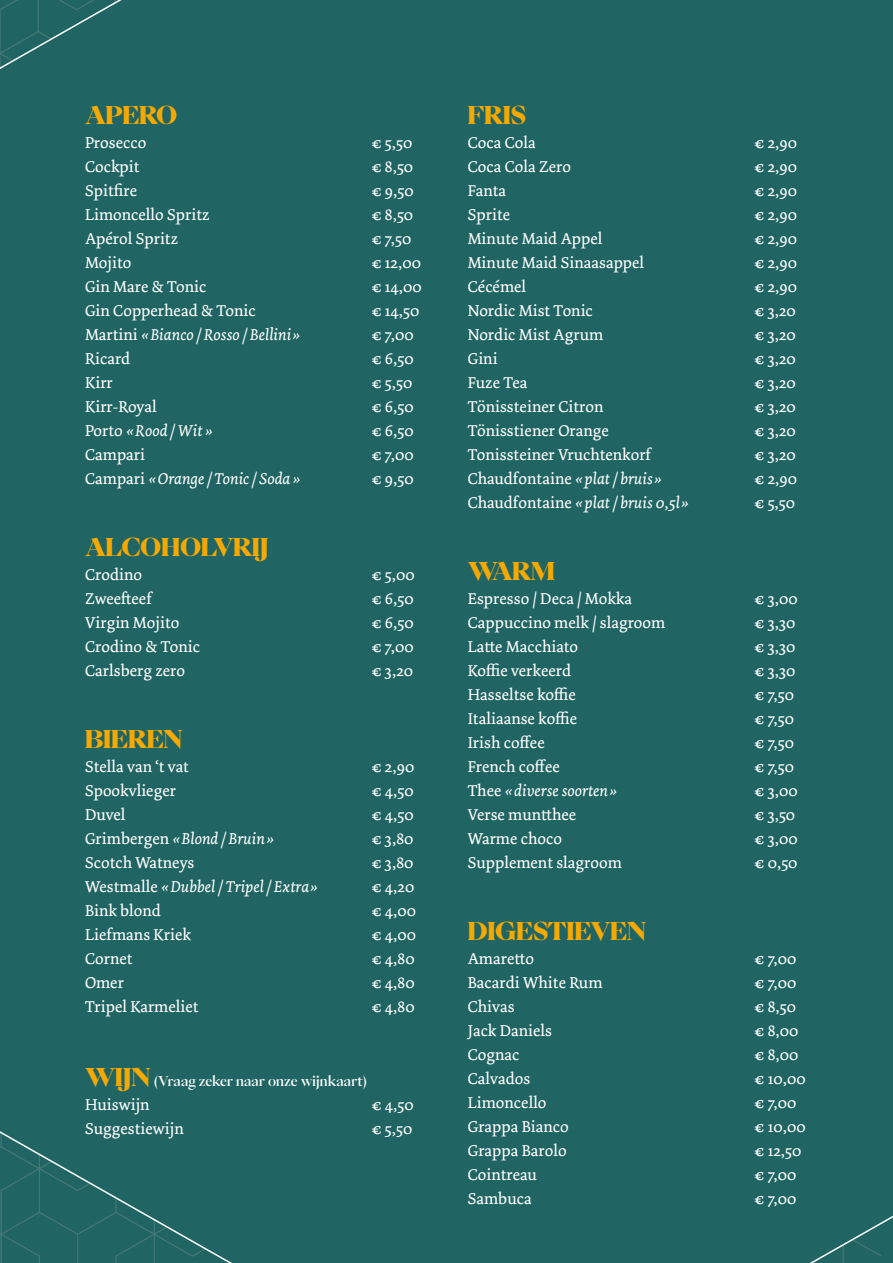
<style>
.page{position:relative;width:893px;height:1263px;background:#206563}
.page>*{position:absolute;margin:0;border:0;box-sizing:border-box;transform-origin:0 0}
.t1{font:800 24px "PP Eiko";letter-spacing:-.01em;color:#f5a900}
.t2{font:16.5px "Dolly Pro";color:#fff}
.t3{font:italic 16.5px "Dolly Pro";color:#fff}
.t4{font:500 13.5px "PP Eiko";color:#fff}
.s1{font-style:normal}
.s2{font-weight:800;font-size:24px;color:#f5a900}
.s3{font-style:italic}
</style>
<div class="page">
<h1 class="t1" style="left:85px;top:98px;width:93px">APERO</h1>
<p class="t2" style="left:85px;top:132px;width:63px">Prosecco</p>
<p class="t2" style="left:372px;top:132px;width:42px">€ 5,50</p>
<p class="t2" style="left:85px;top:156px;width:56px">Cockpit</p>
<p class="t2" style="left:372px;top:156px;width:43px">€ 8,50</p>
<p class="t2" style="left:85px;top:180px;width:54px">Spitfire</p>
<p class="t2" style="left:372px;top:180px;width:43px">€ 9,50</p>
<p class="t2" style="left:85px;top:204px;width:126px">Limoncello Spritz</p>
<p class="t2" style="left:372px;top:204px;width:43px">€ 8,50</p>
<p class="t2" style="left:85px;top:228px;width:95px">Apérol Spritz</p>
<p class="t2" style="left:372px;top:228px;width:41px">€ 7,50</p>
<p class="t2" style="left:85px;top:252px;width:48px">Mojito</p>
<p class="t2" style="left:372px;top:252px;width:51px">€ 12,00</p>
<p class="t2" style="left:85px;top:276px;width:123px">Gin Mare &amp; Tonic</p>
<p class="t2" style="left:372px;top:276px;width:52px">€ 14,00</p>
<p class="t2" style="left:85px;top:300px;width:172px">Gin Copperhead &amp; Tonic</p>
<p class="t2" style="left:372px;top:300px;width:49px">€ 14,50</p>
<p class="t3" style="left:85px;top:324px;width:217px"><span class="s1">Martini</span> « Bianco / Rosso / Bellini»</p>
<p class="t2" style="left:372px;top:324px;width:44px">€ 7,00</p>
<p class="t2" style="left:85px;top:348px;width:47px">Ricard</p>
<p class="t2" style="left:372px;top:348px;width:43px">€ 6,50</p>
<p class="t2" style="left:85px;top:372px;width:29px">Kirr</p>
<p class="t2" style="left:372px;top:372px;width:42px">€ 5,50</p>
<p class="t2" style="left:85px;top:396px;width:73px">Kirr-Royal</p>
<p class="t2" style="left:372px;top:396px;width:43px">€ 6,50</p>
<p class="t3" style="left:85px;top:420px;width:130px"><span class="s1">Porto</span> « Rood / Wit »</p>
<p class="t2" style="left:372px;top:420px;width:43px">€ 6,50</p>
<p class="t2" style="left:85px;top:444px;width:62px">Campari</p>
<p class="t2" style="left:372px;top:444px;width:44px">€ 7,00</p>
<p class="t3" style="left:85px;top:468px;width:217px"><span class="s1">Campari</span> « Orange / Tonic / Soda »</p>
<p class="t2" style="left:372px;top:468px;width:43px">€ 9,50</p>
<h1 class="t1" style="left:85px;top:530px;width:185px">ALCOHOLVRIJ</h1>
<p class="t2" style="left:85px;top:564px;width:59px">Crodino</p>
<p class="t2" style="left:372px;top:564px;width:44px">€ 5,00</p>
<p class="t2" style="left:85px;top:588px;width:68px">Zweefteef</p>
<p class="t2" style="left:372px;top:588px;width:43px">€ 6,50</p>
<p class="t2" style="left:85px;top:612px;width:96px">Virgin Mojito</p>
<p class="t2" style="left:372px;top:612px;width:43px">€ 6,50</p>
<p class="t2" style="left:85px;top:636px;width:116px">Crodino &amp; Tonic</p>
<p class="t2" style="left:372px;top:636px;width:44px">€ 7,00</p>
<p class="t2" style="left:85px;top:660px;width:102px">Carlsberg zero</p>
<p class="t2" style="left:372px;top:660px;width:43px">€ 3,20</p>
<h1 class="t1" style="left:85px;top:722px;width:99px">BIEREN</h1>
<p class="t2" style="left:85px;top:756px;width:105px">Stella van ‘t vat</p>
<p class="t2" style="left:372px;top:756px;width:44px">€ 2,90</p>
<p class="t2" style="left:85px;top:780px;width:93px">Spookvlieger</p>
<p class="t2" style="left:372px;top:780px;width:43px">€ 4,50</p>
<p class="t2" style="left:85px;top:804px;width:42px">Duvel</p>
<p class="t2" style="left:372px;top:804px;width:43px">€ 4,50</p>
<p class="t3" style="left:85px;top:828px;width:191px"><span class="s1">Grimbergen</span> « Blond / Bruin »</p>
<p class="t2" style="left:372px;top:828px;width:43px">€ 3,80</p>
<p class="t2" style="left:85px;top:852px;width:111px">Scotch Watneys</p>
<p class="t2" style="left:372px;top:852px;width:43px">€ 3,80</p>
<p class="t3" style="left:85px;top:876px;width:235px"><span class="s1">Westmalle</span> « Dubbel / Tripel / Extra»</p>
<p class="t2" style="left:372px;top:876px;width:44px">€ 4,20</p>
<p class="t2" style="left:85px;top:900px;width:77px">Bink blond</p>
<p class="t2" style="left:372px;top:900px;width:46px">€ 4,00</p>
<p class="t2" style="left:85px;top:924px;width:107px">Liefmans Kriek</p>
<p class="t2" style="left:372px;top:924px;width:46px">€ 4,00</p>
<p class="t2" style="left:85px;top:948px;width:49px">Cornet</p>
<p class="t2" style="left:372px;top:948px;width:44px">€ 4,80</p>
<p class="t2" style="left:85px;top:972px;width:40px">Omer</p>
<p class="t2" style="left:372px;top:972px;width:44px">€ 4,80</p>
<p class="t2" style="left:85px;top:996px;width:115px">Tripel Karmeliet</p>
<p class="t2" style="left:372px;top:996px;width:44px">€ 4,80</p>
<p class="t4" style="left:85px;top:1071px;width:283px"><span class="s2">WIJN</span> (Vraag zeker naar onze wijnkaart)</p>
<p class="t2" style="left:85px;top:1094px;width:66px">Huiswijn</p>
<p class="t2" style="left:372px;top:1094px;width:43px">€ 4,50</p>
<p class="t2" style="left:85px;top:1118px;width:100px">Suggestiewijn</p>
<p class="t2" style="left:372px;top:1118px;width:42px">€ 5,50</p>
<h1 class="t1" style="left:468px;top:98px;width:60px">FRIS</h1>
<p class="t2" style="left:468px;top:132px;width:70px">Coca Cola</p>
<p class="t2" style="left:754px;top:132px;width:44px">€ 2,90</p>
<p class="t2" style="left:468px;top:156px;width:105px">Coca Cola Zero</p>
<p class="t2" style="left:754px;top:156px;width:44px">€ 2,90</p>
<p class="t2" style="left:468px;top:180px;width:40px">Fanta</p>
<p class="t2" style="left:754px;top:180px;width:44px">€ 2,90</p>
<p class="t2" style="left:468px;top:204px;width:44px">Sprite</p>
<p class="t2" style="left:754px;top:204px;width:44px">€ 2,90</p>
<p class="t2" style="left:468px;top:228px;width:136px">Minute Maid Appel</p>
<p class="t2" style="left:754px;top:228px;width:44px">€ 2,90</p>
<p class="t2" style="left:468px;top:252px;width:178px">Minute Maid Sinaasappel</p>
<p class="t2" style="left:754px;top:252px;width:44px">€ 2,90</p>
<p class="t2" style="left:468px;top:276px;width:60px">Cécémel</p>
<p class="t2" style="left:754px;top:276px;width:44px">€ 2,90</p>
<p class="t2" style="left:468px;top:300px;width:127px">Nordic Mist Tonic</p>
<p class="t2" style="left:754px;top:300px;width:43px">€ 3,20</p>
<p class="t2" style="left:468px;top:324px;width:137px">Nordic Mist Agrum</p>
<p class="t2" style="left:754px;top:324px;width:43px">€ 3,20</p>
<p class="t2" style="left:468px;top:348px;width:31px">Gini</p>
<p class="t2" style="left:754px;top:348px;width:43px">€ 3,20</p>
<p class="t2" style="left:468px;top:372px;width:61px">Fuze Tea</p>
<p class="t2" style="left:754px;top:372px;width:43px">€ 3,20</p>
<p class="t2" style="left:468px;top:396px;width:137px">Tönissteiner Citron</p>
<p class="t2" style="left:754px;top:396px;width:43px">€ 3,20</p>
<p class="t2" style="left:468px;top:420px;width:143px">Tönisstiener Orange</p>
<p class="t2" style="left:754px;top:420px;width:43px">€ 3,20</p>
<p class="t2" style="left:468px;top:444px;width:185px">Tonissteiner Vruchtenkorf</p>
<p class="t2" style="left:754px;top:444px;width:43px">€ 3,20</p>
<p class="t2" style="left:468px;top:468px;width:196px">Chaudfontaine <span class="s3">« plat / bruis»</span></p>
<p class="t2" style="left:754px;top:468px;width:44px">€ 2,90</p>
<p class="t3" style="left:468px;top:492px;width:223px"><span class="s1">Chaudfontaine</span> « plat / bruis 0,5l»</p>
<p class="t2" style="left:754px;top:492px;width:42px">€ 5,50</p>
<h1 class="t1" style="left:468px;top:554px;width:88px">WARM</h1>
<p class="t2" style="left:468px;top:588px;width:166px">Espresso / Deca / Mokka</p>
<p class="t2" style="left:754px;top:588px;width:45px">€ 3,00</p>
<p class="t2" style="left:468px;top:612px;width:199px">Cappuccino melk / slagroom</p>
<p class="t2" style="left:754px;top:612px;width:42px">€ 3,30</p>
<p class="t2" style="left:468px;top:636px;width:112px">Latte Macchiato</p>
<p class="t2" style="left:754px;top:636px;width:42px">€ 3,30</p>
<p class="t2" style="left:468px;top:660px;width:105px">Koffie verkeerd</p>
<p class="t2" style="left:754px;top:660px;width:42px">€ 3,30</p>
<p class="t2" style="left:468px;top:684px;width:110px">Hasseltse koffie</p>
<p class="t2" style="left:754px;top:684px;width:41px">€ 7,50</p>
<p class="t2" style="left:468px;top:708px;width:111px">Italiaanse koffie</p>
<p class="t2" style="left:754px;top:708px;width:41px">€ 7,50</p>
<p class="t2" style="left:468px;top:732px;width:79px">Irish coffee</p>
<p class="t2" style="left:754px;top:732px;width:41px">€ 7,50</p>
<p class="t2" style="left:468px;top:756px;width:94px">French coffee</p>
<p class="t2" style="left:754px;top:756px;width:41px">€ 7,50</p>
<p class="t3" style="left:468px;top:780px;width:151px"><span class="s1">Thee</span> « diverse soorten»</p>
<p class="t2" style="left:754px;top:780px;width:45px">€ 3,00</p>
<p class="t2" style="left:468px;top:804px;width:110px">Verse muntthee</p>
<p class="t2" style="left:754px;top:804px;width:42px">€ 3,50</p>
<p class="t2" style="left:468px;top:828px;width:96px">Warme choco</p>
<p class="t2" style="left:754px;top:828px;width:45px">€ 3,00</p>
<p class="t2" style="left:468px;top:852px;width:156px">Supplement slagroom</p>
<p class="t2" style="left:754px;top:852px;width:44px">€ 0,50</p>
<h1 class="t1" style="left:468px;top:914px;width:180px">DIGESTIEVEN</h1>
<p class="t2" style="left:468px;top:948px;width:68px">Amaretto</p>
<p class="t2" style="left:754px;top:948px;width:44px">€ 7,00</p>
<p class="t2" style="left:468px;top:972px;width:136px">Bacardi White Rum</p>
<p class="t2" style="left:754px;top:972px;width:44px">€ 7,00</p>
<p class="t2" style="left:468px;top:996px;width:49px">Chivas</p>
<p class="t2" style="left:754px;top:996px;width:43px">€ 8,50</p>
<p class="t2" style="left:468px;top:1020px;width:86px">Jack Daniels</p>
<p class="t2" style="left:754px;top:1020px;width:45px">€ 8,00</p>
<p class="t2" style="left:468px;top:1044px;width:53px">Cognac</p>
<p class="t2" style="left:754px;top:1044px;width:45px">€ 8,00</p>
<p class="t2" style="left:468px;top:1068px;width:64px">Calvados</p>
<p class="t2" style="left:754px;top:1068px;width:53px">€ 10,00</p>
<p class="t2" style="left:468px;top:1092px;width:80px">Limoncello</p>
<p class="t2" style="left:754px;top:1092px;width:44px">€ 7,00</p>
<p class="t2" style="left:468px;top:1116px;width:103px">Grappa Bianco</p>
<p class="t2" style="left:754px;top:1116px;width:53px">€ 10,00</p>
<p class="t2" style="left:468px;top:1140px;width:100px">Grappa Barolo</p>
<p class="t2" style="left:754px;top:1140px;width:48px">€ 12,50</p>
<p class="t2" style="left:468px;top:1164px;width:71px">Cointreau</p>
<p class="t2" style="left:754px;top:1164px;width:44px">€ 7,00</p>
<p class="t2" style="left:468px;top:1188px;width:65px">Sambuca</p>
<p class="t2" style="left:754px;top:1188px;width:44px">€ 7,00</p>
</div>
